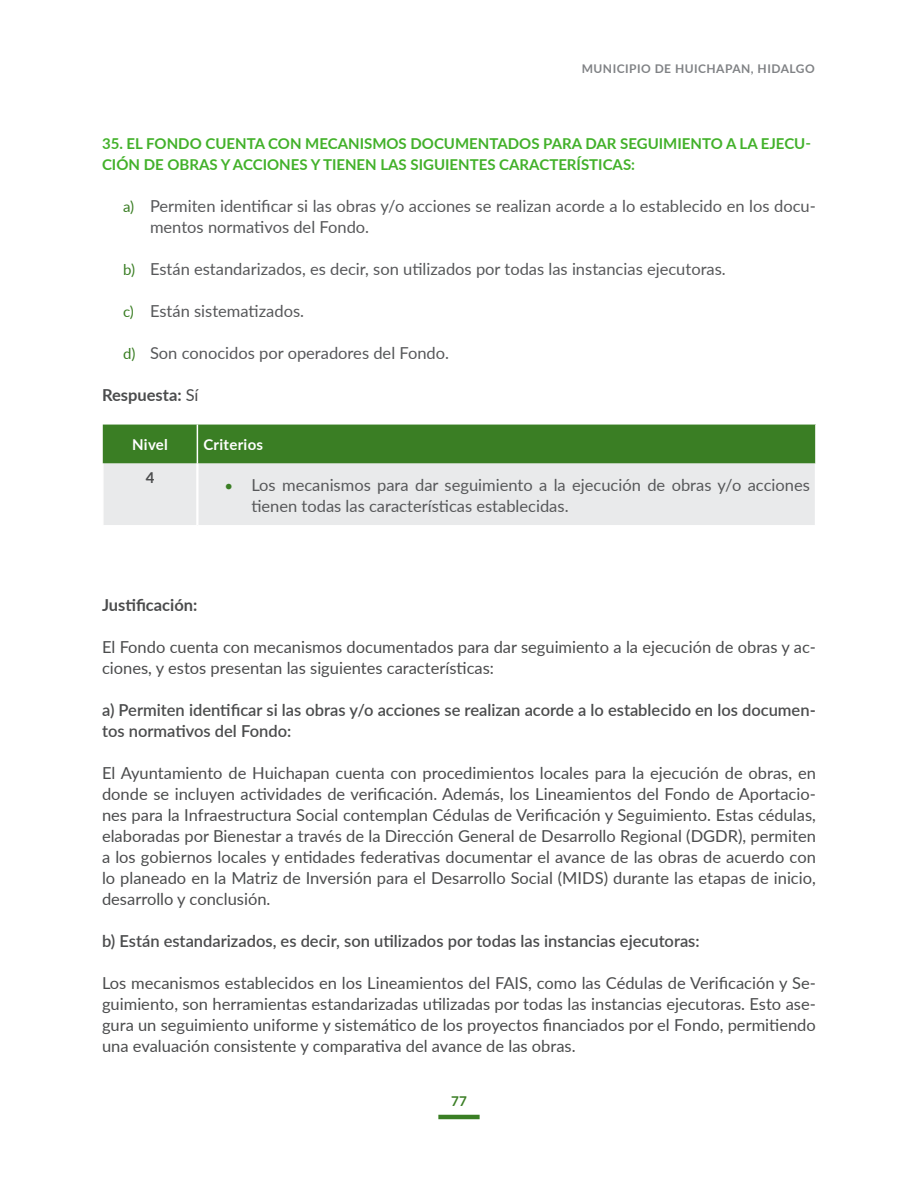
<style>
.page{position:relative;width:918px;height:1188px;background:#fff}
.page>*{position:absolute;margin:0;border:0;box-sizing:border-box;transform-origin:0 0}
.Txt_1{font:16.5px/21px "Lato";color:#4b4c4d;text-align:justify}
.t1{font:16.5px/21px "Lato";color:#57585a}
.Txt_1-2{font:600 16.5px/21px "Lato";color:#4b4c4d}
.Txt_1-3{font:700 16.5px "Lato";color:#4b4c4d}
.Subtitulo5{font:700 15px/21px "Lato";color:#42b12a}
.CuadroTXT{font:700 15px "Lato";letter-spacing:.02em;color:#fff}
.CuadroTXT-2{font:700 15px "Lato";color:#4b4c4d}
.t2{font:700 13.5px "Lato";color:#3a7e24}
.t3{font:700 12px "Lato";letter-spacing:.04em;color:#808285}
.s1{font-size:15px;color:#3a7e24}
.s2{font-weight:400}
</style>
<div class="page">
<hr style="left:438px;top:1115px;width:42px;height:4px;background:#3a7e24">
<div style="left:103px;top:425px;width:712px;height:39px;background:#3a7e24"></div>
<div style="left:104px;top:464px;width:711px;height:61px;background:#e9eaeb"></div>
<hr style="left:197px;top:425px;width:1px;height:39px;background:#fff">
<hr style="left:196px;top:464px;width:3px;height:61px;background:#fff">
<p class="t3" style="left:582px;top:60px;width:235px">MUNICIPIO DE HUICHAPAN, HIDALGO</p>
<p class="Subtitulo5" style="left:102px;top:132px;width:711px">35. EL FONDO CUENTA CON MECANISMOS DOCUMENTADOS PARA DAR SEGUIMIENTO A LA EJECU-<br>CIÓN DE OBRAS Y ACCIONES Y TIENEN LAS SIGUIENTES CARACTERÍSTICAS:</p>
<p class="t1" style="left:150px;top:194px;width:667px;text-indent:-27px"><span class="s1">a)</span> Permiten identificar si las obras y/o acciones se realizan acorde a lo establecido en los docu&shy;mentos normativos del Fondo.</p>
<p class="t1" style="left:123px;top:257px;width:604px"><span class="s1">b)</span> Están estandarizados, es decir, son utilizados por todas las instancias ejecutoras.</p>
<p class="t1" style="left:123px;top:299px;width:183px"><span class="s1">c)</span> Están sistematizados.</p>
<p class="t1" style="left:123px;top:341px;width:328px"><span class="s1">d)</span> Son conocidos por operadores del Fondo.</p>
<p class="Txt_1-3" style="left:102px;top:382px;width:98px">Respuesta: <span class="s2">Sí</span></p>
<p class="CuadroTXT" style="left:132px;top:434px;width:37px">Nivel</p>
<p class="CuadroTXT" style="left:203px;top:434px;width:61px">Criterios</p>
<p class="CuadroTXT-2" style="left:146px;top:466px;width:10px">4</p>
<p class="t1" style="left:251px;top:474px;width:560px;text-indent:-27px"><span class="s1">•</span> Los mecanismos para dar seguimiento a la ejecución de obras y/o acciones tienen todas las características establecidas.</p>
<p class="Txt_1-3" style="left:102px;top:592px;width:97px">Justificación:</p>
<p class="Txt_1" style="left:102px;top:635px;width:715px">El Fondo cuenta con mecanismos documentados para dar seguimiento a la ejecución de obras y ac&shy;ciones, y estos presentan las siguientes características:</p>
<p class="Txt_1-2" style="left:102px;top:698px;width:715px">a) Permiten identificar si las obras y/o acciones se realizan acorde a lo establecido en los documen&shy;tos normativos del Fondo:</p>
<p class="Txt_1" style="left:102px;top:761px;width:715px">El Ayuntamiento de Huichapan cuenta con procedimientos locales para la ejecución de obras, en donde se incluyen actividades de verificación. Además, los Lineamientos del Fondo de Aportacio&shy;nes para la Infraestructura Social contemplan Cédulas de Verificación y Seguimiento. Estas cédulas, elaboradas por Bienestar a través de la Dirección General de Desarrollo Regional (DGDR), permiten a los gobiernos locales y entidades federativas documentar el avance de las obras de acuerdo con lo planeado en la Matriz de Inversión para el Desarrollo Social (MIDS) durante las etapas de inicio, desarrollo y conclusión.</p>
<p class="Txt_1-2" style="left:102px;top:929px;width:599px">b) Están estandarizados, es decir, son utilizados por todas las instancias ejecutoras:</p>
<p class="Txt_1" style="left:102px;top:971px;width:715px">Los mecanismos establecidos en los Lineamientos del FAIS, como las Cédulas de Verificación y Se&shy;guimiento, son herramientas estandarizadas utilizadas por todas las instancias ejecutoras. Esto ase&shy;gura un seguimiento uniforme y sistemático de los proyectos financiados por el Fondo, permitiendo una evaluación consistente y comparativa del avance de las obras.</p>
<p class="t2" style="left:451px;top:1091px;width:17px">77</p>
</div>
